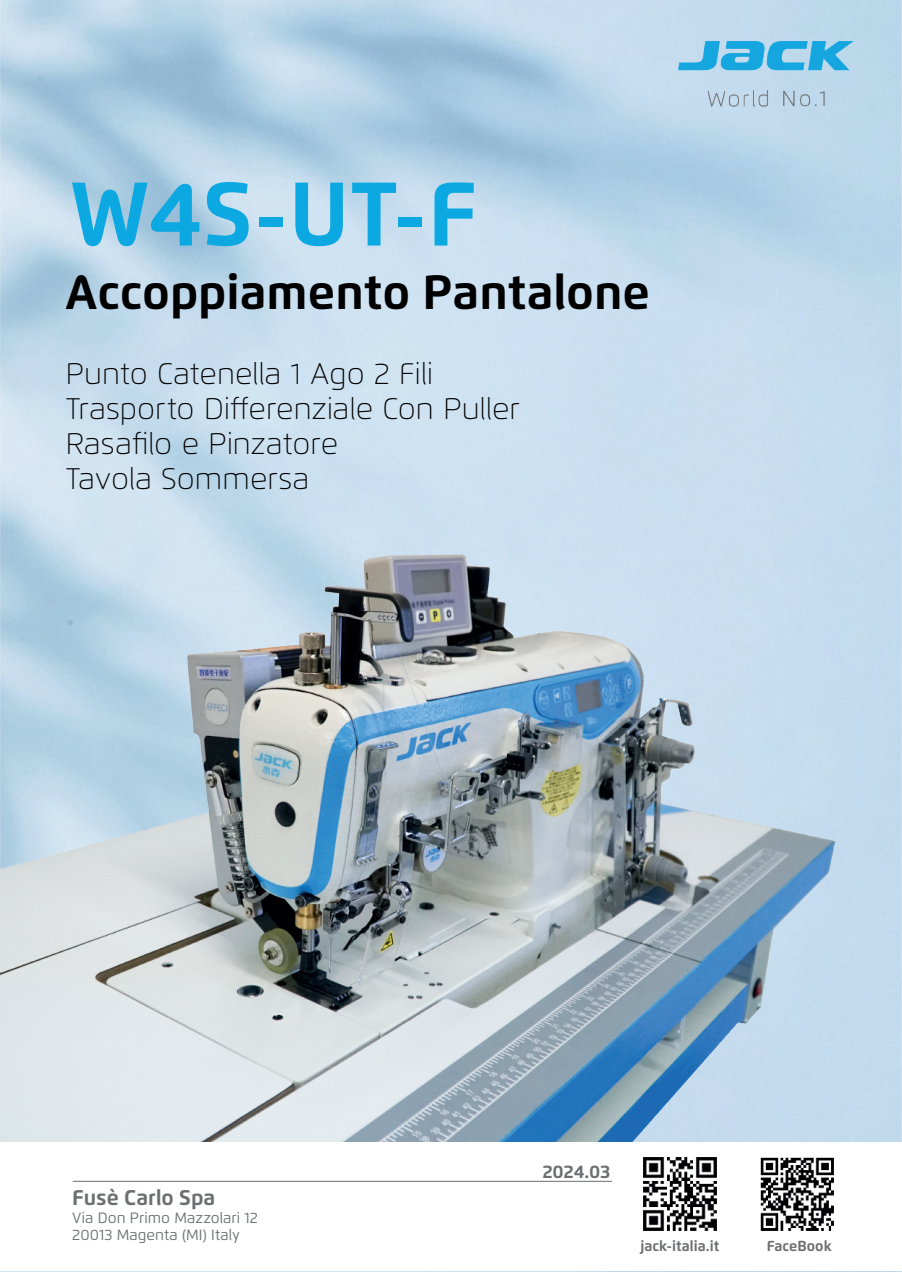
<style>
.page{position:relative;width:902px;height:1272px;background:#fff}
.page>*{position:absolute;margin:0;border:0;box-sizing:border-box;transform-origin:0 0}
.t1{font:700 90px "Flexo";color:#0ba8e1}
.t2{font:700 48px "Flexo";color:#000001}
.t3{font:100 29.7px/34.8px "Flexo";color:#000001}
.t4{font:700 21.3px "Flexo";color:#6b6f70}
.t5{font:700 18.15px "Flexo";letter-spacing:-.01em;color:#6b6f70}
.t6{font:14.85px/17px "Flexo";letter-spacing:.005em;color:#6b6f70}
.t7{font:700 14.55px "Flexo";color:#6b6f70}
</style>
<div class="page">
<img style="left:0;top:0;width:901px;height:1142px">
<img style="left:0;top:490px;width:861px;height:651px">
<img style="left:678px;top:41px;width:175px;height:66px">
<hr style="left:73px;top:1180px;width:539px;height:1px;background:#6c6d70">
<img style="left:643px;top:1157px;width:74px;height:74px">
<img style="left:760px;top:1157px;width:74px;height:74px">
<h1 class="t1" style="left:69px;top:159px;width:408px">W4S-UT-F</h1>
<h2 class="t2" style="left:65px;top:263px;width:586px">Accoppiamento Pantalone</h2>
<p class="t3" style="left:66px;top:356px;width:455px">Punto Catenella 1 Ago 2 Fili<br>Trasporto Differenziale Con Puller<br>Rasafilo e Pinzatore<br>Tavola Sommersa</p>
<p class="t4" style="left:72px;top:1184px;width:144px">Fusè Carlo Spa</p>
<p class="t6" style="left:72px;top:1208px;width:187px">Via Don Primo Mazzolari 12<br>20013 Magenta (MI) Italy</p>
<p class="t5" style="left:542px;top:1160px;width:69px">2024.03</p>
<p class="t7" style="left:640px;top:1237px;width:80px">jack-italia.it</p>
<p class="t7" style="left:766px;top:1237px;width:66px">FaceBook</p>
</div>
